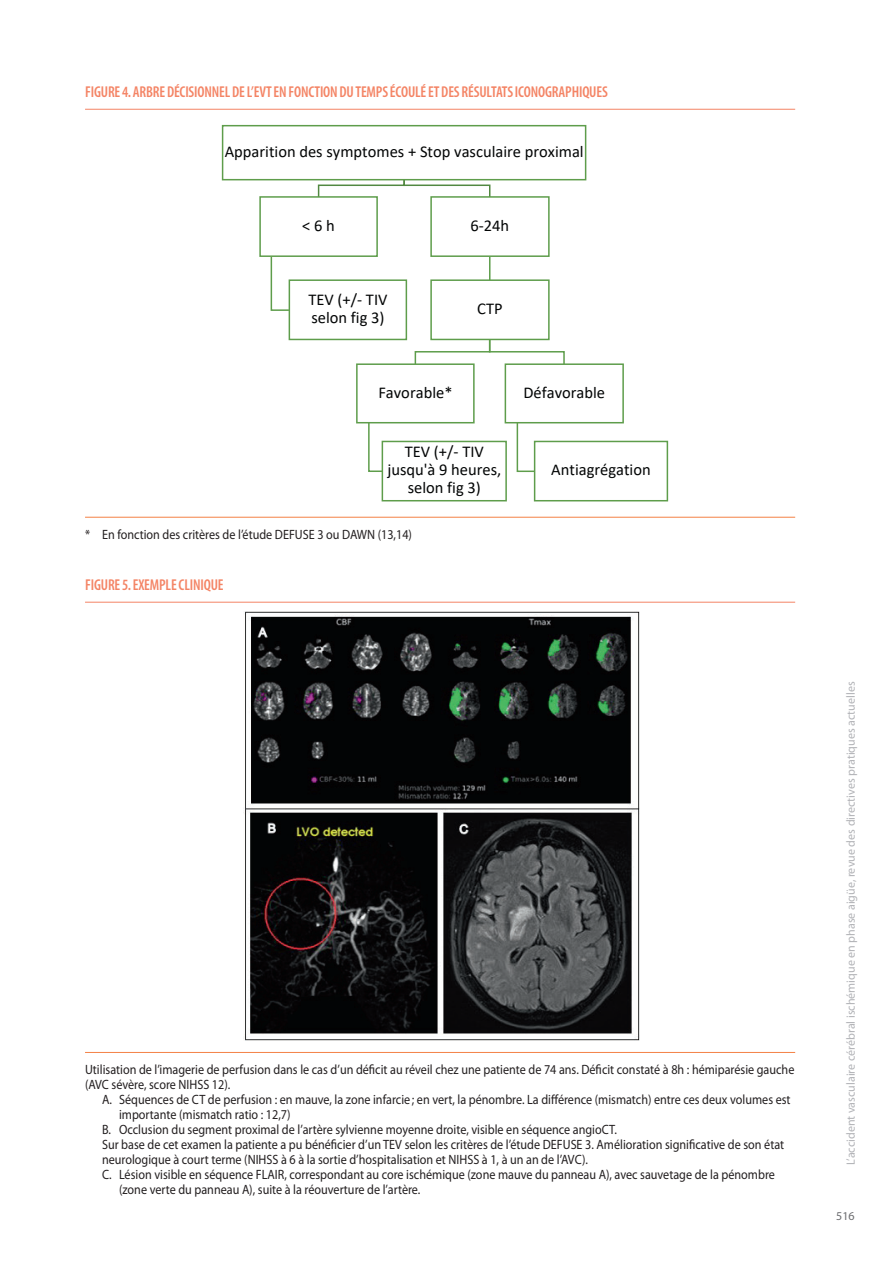
<style>
.page{position:relative;width:893px;height:1263px;background:#fff}
.page>*{position:absolute;margin:0;border:0;box-sizing:border-box;transform-origin:0 0}
.t1{font:16.5px/18px "Calibri";color:#030505}
.t2{font:600 condensed 15.75px "Myriad Pro";letter-spacing:-.01em;color:#f48465}
.t3{font:13.5px/15px "Myriad Pro";color:#231f20;scale:.9 1}
.t4{font:12px "Myriad Pro";color:#b2b3b7}
.t5{font:12px "Myriad Pro";color:#6c6d70}
</style>
<div class="page">
<svg style="left:516px;top:423px;width:20px;height:50px"></svg>
<svg style="left:367px;top:423px;width:17px;height:50px"></svg>
<svg style="left:414px;top:340px;width:151px;height:26px"></svg>
<svg style="left:489px;top:257px;width:1px;height:22px"></svg>
<svg style="left:270px;top:257px;width:19px;height:55px"></svg>
<svg style="left:317px;top:180px;width:174px;height:16px"></svg>
<div style="left:222px;top:125px;width:364px;height:55px;border:2px solid #5e9d4b"></div>
<div style="left:259px;top:196px;width:119px;height:61px;border:2px solid #5e9d4b"></div>
<div style="left:289px;top:279px;width:118px;height:61px;border:2px solid #5e9d4b"></div>
<div style="left:430px;top:196px;width:120px;height:61px;border:2px solid #5e9d4b"></div>
<div style="left:430px;top:279px;width:120px;height:61px;border:2px solid #5e9d4b"></div>
<div style="left:356px;top:363px;width:119px;height:60px;border:2px solid #5e9d4b"></div>
<div style="left:382px;top:441px;width:125px;height:60px;border:2px solid #5e9d4b"></div>
<div style="left:505px;top:363px;width:119px;height:60px;border:2px solid #5e9d4b"></div>
<div style="left:534px;top:441px;width:134px;height:60px;border:2px solid #5e9d4b"></div>
<hr style="left:85px;top:109px;width:710px;height:1px;background:#f48465">
<hr style="left:85px;top:517px;width:710px;height:1px;background:#f48145">
<img style="left:243px;top:611px;width:397px;height:430px">
<hr style="left:85px;top:602px;width:710px;height:1px;background:#f48465">
<hr style="left:85px;top:1052px;width:710px;height:1px;background:#f48145">
<p class="t2" style="left:85px;top:83px;width:524px">FIGURE 4. ARBRE DÉCISIONNEL DE L’EVT EN FONCTION DU TEMPS ÉCOULÉ ET DES RÉSULTATS ICONOGRAPHIQUES</p>
<p class="t1" style="left:225px;top:142px;width:361px">Apparition des symptomes + Stop vasculaire proximal</p>
<p class="t1" style="left:302px;top:216px;width:34px">&lt; 6 h</p>
<p class="t1" style="left:470px;top:216px;width:40px">6-24h</p>
<p class="t1" style="left:308px;top:290px;width:81px">TEV (+/- TIV selon fig 3)</p>
<p class="t1" style="left:477px;top:299px;width:27px">CTP</p>
<p class="t1" style="left:378px;top:383px;width:76px">Favorable*</p>
<p class="t1" style="left:387px;top:442px;width:115px;text-align:center">TEV (+/- TIV jusqu'à 9 heures, selon fig 3)</p>
<p class="t3" style="left:85px;top:527px;width:365px">* En fonction des critères de l’étude DEFUSE 3 ou DAWN (13,14)</p>
<p class="t2" style="left:85px;top:576px;width:140px">FIGURE 5. EXEMPLE CLINIQUE</p>
<p class="t1" style="left:523px;top:383px;width:83px">Défavorable</p>
<p class="t1" style="left:551px;top:460px;width:101px">Antiagrégation</p>
<p class="t3" style="left:85px;top:1062px;width:790px">Utilisation de l’imagerie de perfusion dans le cas d’un déficit au réveil chez une patiente de 74 ans. Déficit constaté à 8h : hémiparésie gauche (AVC sévère, score NIHSS 12).</p>
<p class="t3" style="left:102px;top:1092px;width:767px">A. Séquences de CT de perfusion : en mauve, la zone infarcie; en vert, la pénombre. La différence (mismatch) entre ces deux volumes est</p>
<p class="t3" style="left:119px;top:1107px;width:192px">importante (mismatch ratio : 12,7)</p>
<p class="t3" style="left:102px;top:1122px;width:574px">B. Occlusion du segment proximal de l’artère sylvienne moyenne droite, visible en séquence angioCT.</p>
<p class="t3" style="left:102px;top:1137px;width:759px">Sur base de cet examen la patiente a pu bénéficier d’un TEV selon les critères de l’étude DEFUSE 3. Amélioration significative de son état</p>
<p class="t3" style="left:102px;top:1152px;width:541px">neurologique à court terme (NIHSS à 6 à la sortie d’hospitalisation et NIHSS à 1, à un an de l’AVC).</p>
<p class="t3" style="left:102px;top:1167px;width:749px">C. Lésion visible en séquence FLAIR, correspondant au core ischémique (zone mauve du panneau A), avec sauvetage de la pénombre</p>
<p class="t3" style="left:119px;top:1182px;width:336px">(zone verte du panneau A), suite à la réouverture de l’artère.</p>
<p class="t4" style="left:844px;top:1165px;width:485px;rotate:-90deg">L’accident vasculaire cérébral ischémique en phase aigüe, revue des directives pratiques actuelles</p>
<p class="t5" style="left:836px;top:1210px;width:20px">516</p>
</div>
